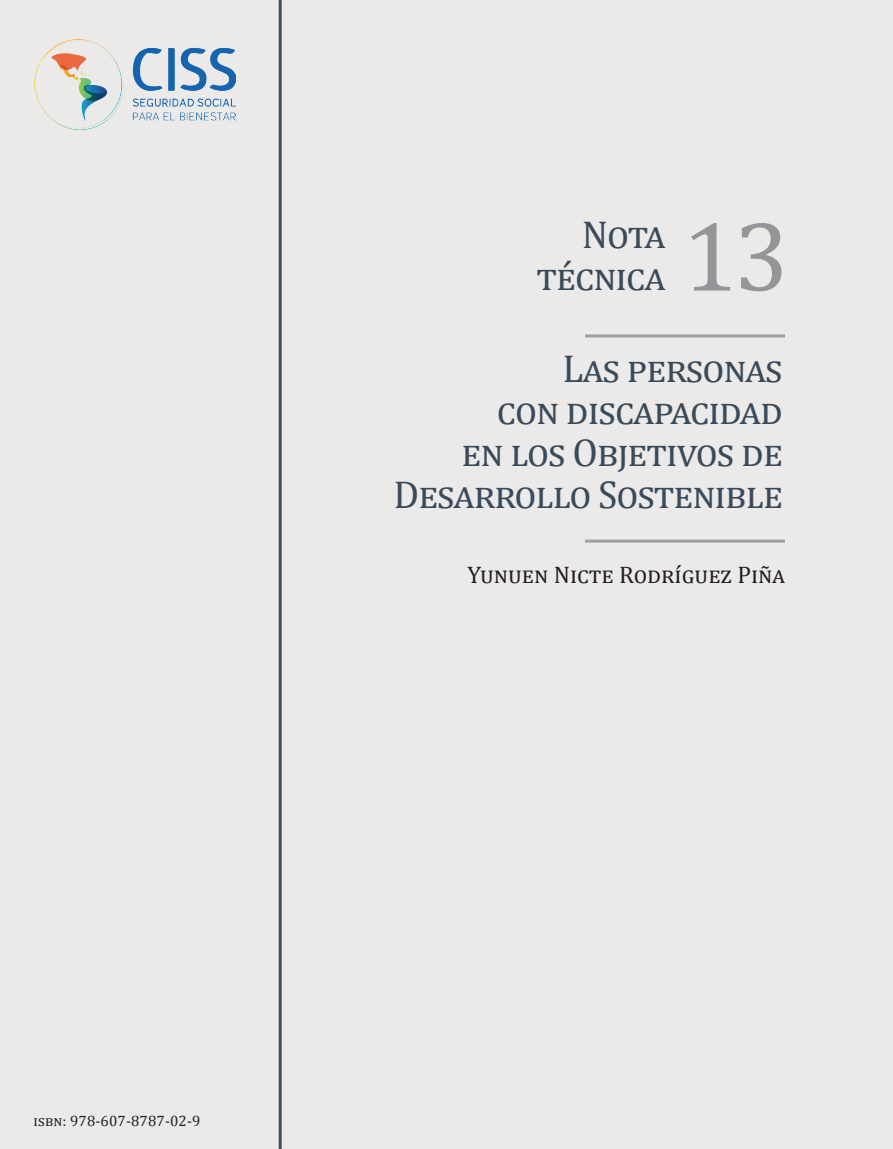
<style>
.page{position:relative;width:893px;height:1149px;background:#fff}
.page>*{position:absolute;margin:0;border:0;box-sizing:border-box;transform-origin:0 0}
.t1{font:100.2px "Cambria";color:#939598}
.t2{font:39px/42px "Cambria";letter-spacing:.005em;color:#394a5a;text-align:right}
.t3{font:24px "Cambria";color:#231f20}
.t4{font:15px "Cambria";letter-spacing:.01em;color:#231f20}
</style>
<div class="page">
<div style="left:0;top:0;width:893px;height:1148px;background:#ebeae8"></div>
<hr style="left:585px;top:539px;width:200px;height:3px;background:#6c6d70">
<hr style="left:585px;top:334px;width:200px;height:3px;background:#6c6d70">
<hr style="left:279px;top:0;width:3px;height:1148px;background:#41505f">
<img style="left:34px;top:39px;width:202px;height:91px">
<p class="t2" style="left:537px;top:213px;width:128px">Nota técnica</p>
<h1 class="t1" style="left:682px;top:197px;width:109px">13</h1>
<p class="t2" style="left:393px;top:347px;width:391px">Las personas<br>con discapacidad<br>en los Objetivos de<br>Desarrollo Sostenible</p>
<p class="t3" style="left:467px;top:560px;width:318px">Yunuen Nicte Rodríguez Piña</p>
<p class="t4" style="left:33px;top:1111px;width:169px">isbn: 978-607-8787-02-9</p>
</div>
